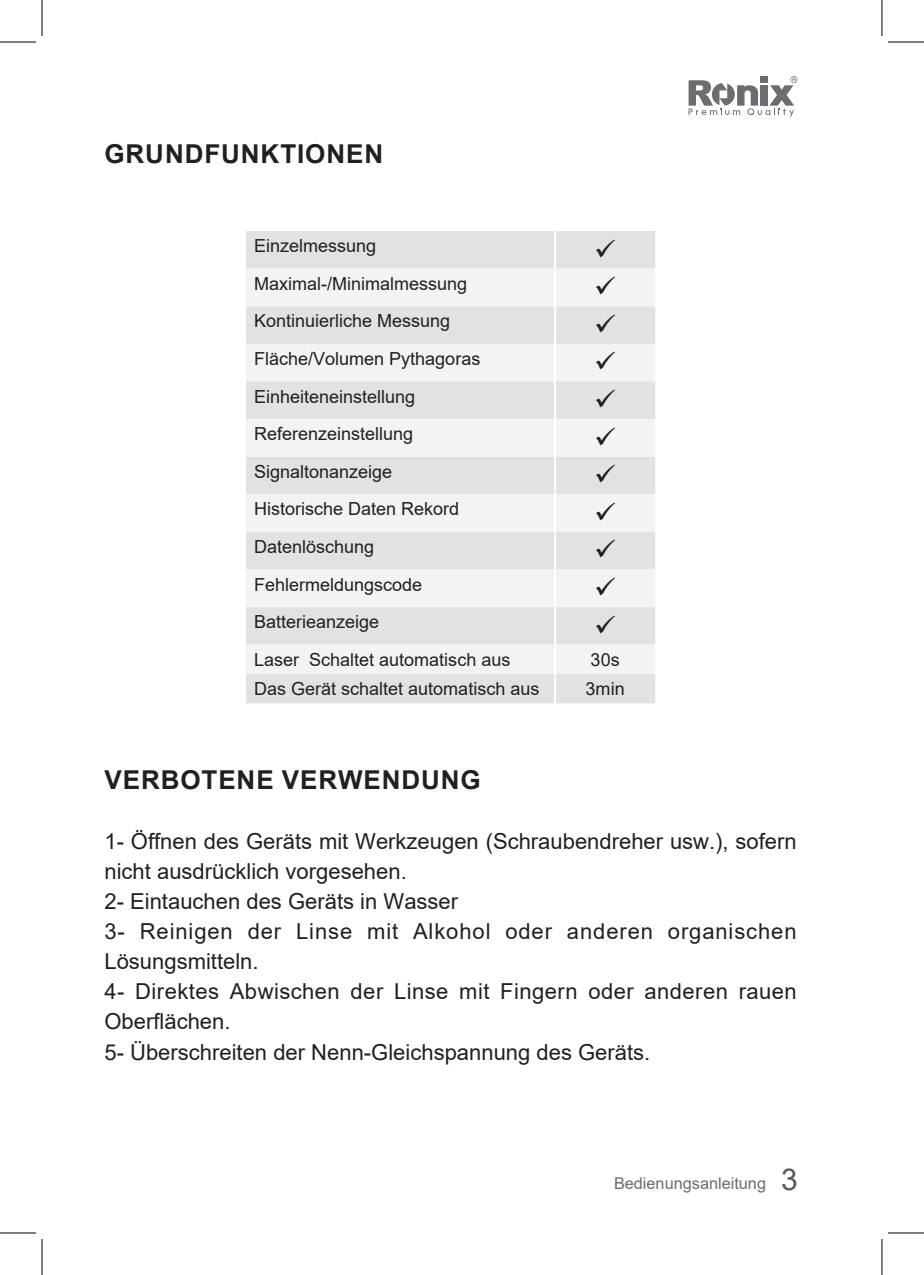
<style>
.page{position:relative;width:924px;height:1275px;background:#fff}
.page>*{position:absolute;margin:0;border:0;box-sizing:border-box;transform-origin:0 0}
.t1{font:700 26px "Arial";letter-spacing:.035em;color:#231f20}
.t2{font:22px/30px "Arial";color:#231f20}
.t3{font:18px "Arial";color:#231f20}
.t4{font:16.2px "Arial";color:#6c6d70}
.s1{font-size:30.6px;color:#fff}
.s2{font-size:30px;color:#57585a}
</style>
<div class="page">
<svg style="left:688px;top:76px;width:109px;height:41px"></svg>
<div style="left:760px;top:76px;width:7px;height:7px;background:#6c6d70"></div>
<div style="left:246px;top:231px;width:409px;height:472px;background:#e1e2e4"></div>
<svg style="left:246px;top:269px;width:409px;height:405px;fill:#f2f3f4"></svg>
<hr style="left:554px;top:231px;width:2px;height:38px;background:#fff">
<hr style="left:554px;top:269px;width:2px;height:37px;background:#fff">
<hr style="left:554px;top:306px;width:2px;height:38px;background:#fff">
<hr style="left:554px;top:344px;width:2px;height:37px;background:#fff">
<hr style="left:554px;top:381px;width:2px;height:38px;background:#fff">
<hr style="left:554px;top:419px;width:2px;height:38px;background:#fff">
<hr style="left:554px;top:457px;width:2px;height:37px;background:#fff">
<hr style="left:554px;top:494px;width:2px;height:38px;background:#fff">
<hr style="left:554px;top:532px;width:2px;height:37px;background:#fff">
<hr style="left:554px;top:569px;width:2px;height:38px;background:#fff">
<hr style="left:554px;top:607px;width:2px;height:37px;background:#fff">
<hr style="left:554px;top:644px;width:2px;height:30px;background:#fff">
<hr style="left:554px;top:674px;width:2px;height:29px;background:#fff">
<hr style="left:0;top:42px;width:36px;height:1px;background:#000">
<hr style="left:887px;top:42px;width:36px;height:1px;background:#000">
<hr style="left:0;top:1232px;width:36px;height:1px;background:#000">
<hr style="left:887px;top:1232px;width:36px;height:1px;background:#000">
<hr style="left:42px;top:0;width:1px;height:36px;background:#000">
<hr style="left:42px;top:1239px;width:1px;height:36px;background:#000">
<hr style="left:881px;top:0;width:1px;height:36px;background:#000">
<hr style="left:881px;top:1239px;width:1px;height:36px;background:#000">
<svg style="left:596px;top:239px;width:19px;height:18px"></svg>
<svg style="left:596px;top:276px;width:19px;height:19px"></svg>
<svg style="left:596px;top:314px;width:19px;height:18px"></svg>
<svg style="left:596px;top:352px;width:19px;height:18px"></svg>
<svg style="left:596px;top:389px;width:19px;height:18px"></svg>
<svg style="left:596px;top:427px;width:19px;height:18px"></svg>
<svg style="left:596px;top:464px;width:19px;height:19px"></svg>
<svg style="left:596px;top:502px;width:19px;height:18px"></svg>
<svg style="left:596px;top:540px;width:19px;height:18px"></svg>
<svg style="left:596px;top:577px;width:19px;height:18px"></svg>
<svg style="left:596px;top:615px;width:19px;height:18px"></svg>
<p class="t1" style="left:104px;top:136px;width:280px">GRUNDFUNKTIONEN</p>
<p class="t3" style="left:254px;top:233px;width:124px">Einzelmessung</p>
<p class="t3" style="left:254px;top:271px;width:215px">Maximal-/Minimalmessung</p>
<p class="t3" style="left:254px;top:309px;width:198px">Kontinuierliche Messung</p>
<p class="t3" style="left:254px;top:346px;width:228px">Fläche/Volumen Pythagoras</p>
<p class="t3" style="left:254px;top:384px;width:163px">Einheiteneinstellung</p>
<p class="t3" style="left:254px;top:421px;width:161px">Referenzeinstellung</p>
<p class="t3" style="left:254px;top:459px;width:140px">Signaltonanzeige</p>
<p class="t3" style="left:254px;top:496px;width:207px">Historische Daten Rekord</p>
<p class="t3" style="left:254px;top:534px;width:122px">Datenlöschung</p>
<p class="t3" style="left:254px;top:572px;width:170px">Fehlermeldungscode</p>
<p class="t3" style="left:254px;top:609px;width:127px">Batterieanzeige</p>
<p class="t3" style="left:254px;top:647px;width:258px">Laser Schaltet automatisch aus</p>
<p class="t3" style="left:590px;top:647px;width:31px">30s</p>
<p class="t3" style="left:254px;top:676px;width:287px">Das Gerät schaltet automatisch aus</p>
<p class="t3" style="left:585px;top:676px;width:41px">3min</p>
<p class="t1" style="left:104px;top:762px;width:378px">VERBOTENE VERWENDUNG</p>
<p class="t2" style="left:104px;top:826px;width:693px">1- Öffnen des Geräts mit Werkzeugen (Schraubendreher usw.), sofern nicht ausdrücklich vorgesehen.<br>2- Eintauchen des Geräts in Wasser<br>3- Reinigen der Linse mit Alkohol oder anderen organischen Lösungsmitteln.<br>4- Direktes Abwischen der Linse mit Fingern oder anderen rauen Oberflächen.<br>5- Überschreiten der Nenn-Gleichspannung des Geräts.</p>
<p class="t4" style="left:613px;top:1172px;width:185px">Bedienungsanleitung <span class="s1">|</span><span class="s2">3</span></p>
</div>
